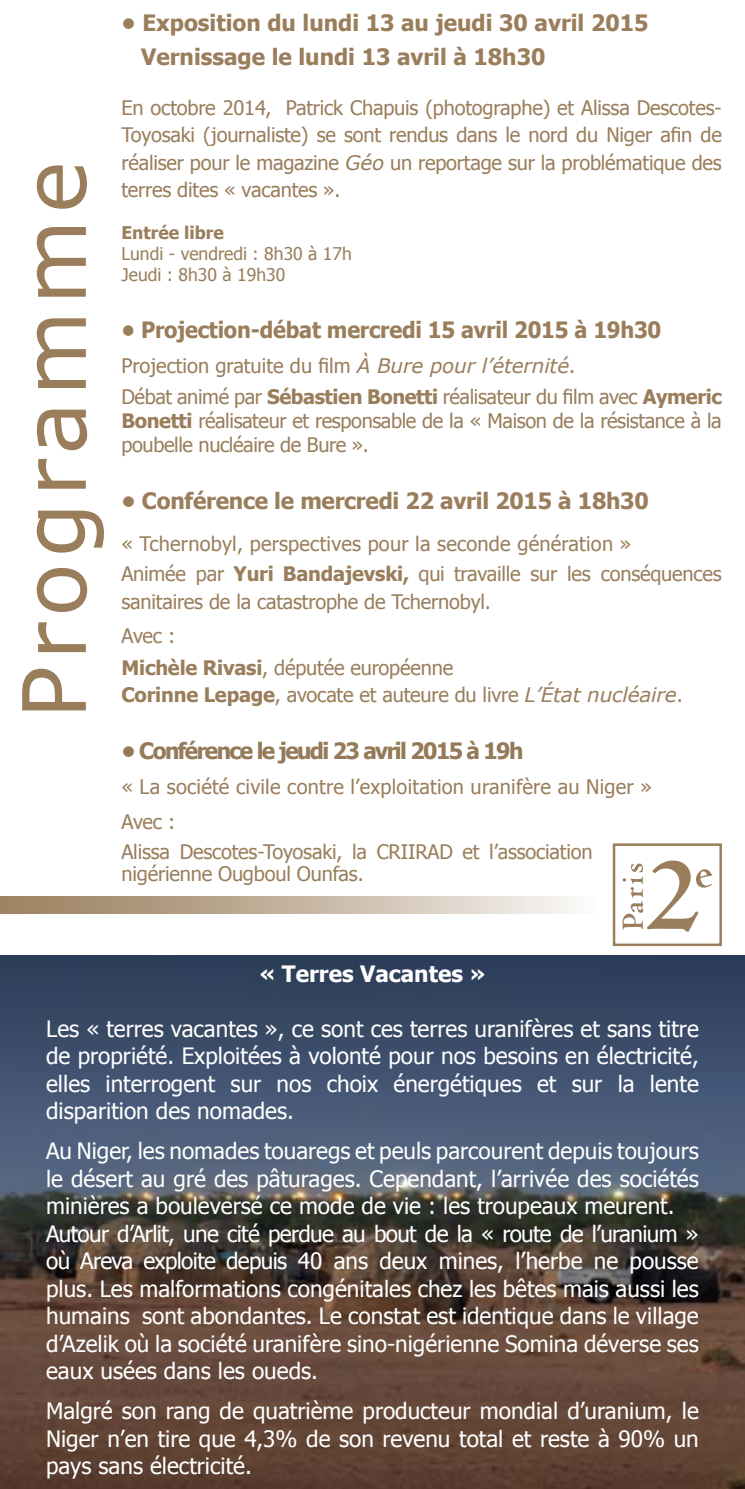
<style>
.page{position:relative;width:745px;height:1489px;background:#fff}
.page>*{position:absolute;margin:0;border:0;box-sizing:border-box;transform-origin:0 0}
.t1{font:87.5px "Verdana";letter-spacing:.07em;color:#9a7e5c}
.t2{font:22.5px/27.5px "Tahoma";color:#fff;text-align:justify}
.t3{font:700 22.5px/34.5px "Tahoma";letter-spacing:-.01em;color:#9a7e5c}
.t4{font:700 22.5px "Tahoma";letter-spacing:-.01em;color:#9a7e5c;scale:.96 1}
.t5{font:700 22.5px "Tahoma";letter-spacing:-.07em;color:#947a59}
.t6{font:700 22.5px "Tahoma";color:#fff}
.t7{font:20px/27.5px "Tahoma";letter-spacing:-.01em;color:#9a7e5c}
.t8{font:20px/29.5px "Tahoma";letter-spacing:.01em;color:#9a7e5c}
.t9{font:17.5px/21px "Tahoma";color:#9a7e5c}
.t10{font:700 17.5px "Tahoma";color:#9a7e5c}
.s1{font-family:"Verdana";font-style:italic}
.s2{font-weight:700}
</style>
<div class="page">
<img style="left:0;top:955px;width:744px;height:533px">
<div style="left:0;top:896px;width:598px;height:18px;background:linear-gradient(to right,#987b58,#f8f6f4)"></div>
<div style="left:612px;top:843px;width:109px;height:103px;border:2px solid #9a7e5c"></div>
<svg style="left:622px;top:860px;width:89px;height:71px"></svg>
<h1 class="t1" style="left:-6px;top:719px;width:559px;rotate:-90deg">Programme</h1>
<p class="t3" style="left:141px;top:4px;width:508px;text-indent:-20px">• Exposition du lundi 13 au jeudi 30 avril 2015<br>Vernissage le lundi 13 avril à 18h30</p>
<p class="t7" style="left:121px;top:93px;width:601px;text-align:justify">En octobre 2014, Patrick Chapuis (photographe) et Alissa Descotes-Toyosaki (journaliste) se sont rendus dans le nord du Niger afin de réaliser pour le magazine <span class="s1">Géo</span> un reportage sur la problématique des terres dites « vacantes ».</p>
<p class="t10" style="left:121px;top:221px;width:104px">Entrée libre</p>
<p class="t9" style="left:121px;top:243px;width:232px">Lundi - vendredi : 8h30 à 17h<br>Jeudi : 8h30 à 19h30</p>
<p class="t4" style="left:121px;top:314px;width:563px">• Projection-débat mercredi 15 avril 2015 à 19h30</p>
<p class="t7" style="left:121px;top:349px;width:601px;line-height:31px">Projection gratuite du film <span class="s1">À Bure pour l’éternité</span>.<br>Débat animé par <span class="s2">Sébastien Bonetti</span> réalisateur du film avec <span class="s2">Aymeric</span></p>
<p class="t7" style="left:121px;top:408px;width:601px;line-height:24px"><span class="s2">Bonetti</span> réalisateur et responsable de la « Maison de la résistance à la poubelle nucléaire de Bure ».</p>
<p class="t3" style="left:121px;top:482px;width:528px">• Conférence le mercredi 22 avril 2015 à 18h30</p>
<p class="t8" style="left:121px;top:528px;width:601px">« Tchernobyl, perspectives pour la seconde génération »<br>Animée par <span class="s2">Yuri Bandajevski,</span> qui travaille sur les conséquences</p>
<p class="t7" style="left:121px;top:583px;width:371px;line-height:34.5px">sanitaires de la catastrophe de Tchernobyl.<br>Avec :</p>
<p class="t7" style="left:121px;top:653px;width:562px"><span class="s2">Michèle Rivasi</span>, députée européenne<br><span class="s2">Corinne Lepage</span>, avocate et auteure du livre <span class="s1">L’État nucléaire</span>.</p>
<p class="t5" style="left:121px;top:735px;width:403px">• Conférence le jeudi 23 avril 2015 à 19h</p>
<p class="t8" style="left:121px;top:769px;width:531px;line-height:34.5px">« La société civile contre l’exploitation uranifère au Niger »<br>Avec :</p>
<p class="t7" style="left:121px;top:839px;width:472px;line-height:22.5px">Alissa Descotes-Toyosaki, la CRIIRAD et l’association nigérienne Ougboul Ounfas.</p>
<p class="t6" style="left:259px;top:957px;width:227px">« Terres Vacantes »</p>
<p class="t2" style="left:46px;top:1013px;width:653px">Les « terres vacantes », ce sont ces terres uranifères et sans titre de propriété. Exploitées à volonté pour nos besoins en électricité, elles interrogent sur nos choix énergétiques et sur la lente disparition des nomades.</p>
<p class="t2" style="left:46px;top:1136px;width:653px;text-align:left">Au Niger, les nomades touaregs et peuls parcourent depuis toujours le désert au gré des pâturages. Cependant, l’arrivée des sociétés minières a bouleversé ce mode de vie : les troupeaux meurent.<br>Autour d’Arlit, une cité perdue au bout de la « route de l’uranium » où Areva exploite depuis 40 ans deux mines, l’herbe ne pousse plus. Les malformations congénitales chez les bêtes mais aussi les humains sont abondantes. Le constat est identique dans le village d’Azelik où la société uranifère sino-nigérienne Somina déverse ses eaux usées dans les oueds.</p>
<p class="t2" style="left:46px;top:1396px;width:653px">Malgré son rang de quatrième producteur mondial d’uranium, le Niger n’en tire que 4,3% de son revenu total et reste à 90% un pays sans électricité.</p>
</div>
